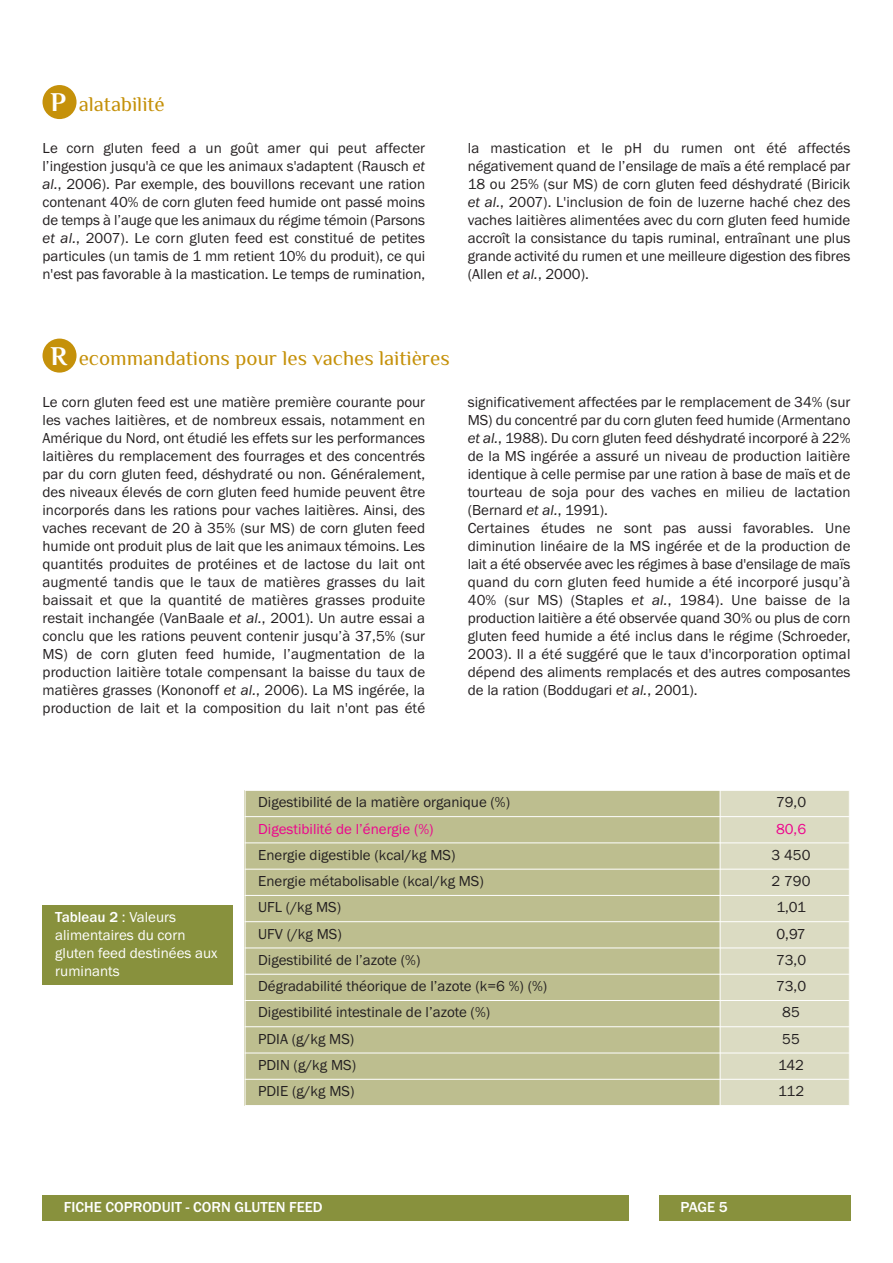
<style>
.page{position:relative;width:893px;height:1263px;background:#fff}
.page>*{position:absolute;margin:0;border:0;box-sizing:border-box;transform-origin:0 0}
.t1{font:21px "Philosopher";color:#c5910a}
.t2{font:15px/18px "Franklin Gothic";color:#231f20;text-align:justify}
.t3{font:15px/18px "Franklin Gothic";color:#fff}
.t4{font:500 15px "Franklin Gothic";color:#fff}
.t5{font:15px "Franklin Gothic";color:#ed028c}
.s1{font-weight:700;font-size:27px;color:#fff}
.s2{font-style:italic}
.s3{font-weight:500}
</style>
<div class="page">
<div style="left:43px;top:1195px;width:586px;height:25px;background:#88913d"></div>
<div style="left:659px;top:1195px;width:191px;height:25px;background:#88913d"></div>
<div style="left:43px;top:905px;width:190px;height:80px;background:#88913d"></div>
<div style="left:245px;top:790px;width:475px;height:27px;background:#bdbe8f"></div>
<div style="left:720px;top:790px;width:130px;height:27px;background:#dbdbc2"></div>
<div style="left:245px;top:817px;width:475px;height:26px;background:#bdbe8f"></div>
<div style="left:720px;top:817px;width:130px;height:26px;background:#dbdbc2"></div>
<div style="left:245px;top:843px;width:475px;height:26px;background:#bdbe8f"></div>
<div style="left:720px;top:843px;width:130px;height:26px;background:#dbdbc2"></div>
<div style="left:245px;top:869px;width:475px;height:26px;background:#bdbe8f"></div>
<div style="left:720px;top:869px;width:130px;height:26px;background:#dbdbc2"></div>
<div style="left:245px;top:895px;width:475px;height:27px;background:#bdbe8f"></div>
<div style="left:720px;top:895px;width:130px;height:27px;background:#dbdbc2"></div>
<div style="left:245px;top:922px;width:475px;height:26px;background:#bdbe8f"></div>
<div style="left:720px;top:922px;width:130px;height:26px;background:#dbdbc2"></div>
<div style="left:245px;top:948px;width:475px;height:26px;background:#bdbe8f"></div>
<div style="left:720px;top:948px;width:130px;height:26px;background:#dbdbc2"></div>
<div style="left:245px;top:974px;width:475px;height:26px;background:#bdbe8f"></div>
<div style="left:720px;top:974px;width:130px;height:26px;background:#dbdbc2"></div>
<div style="left:245px;top:1000px;width:475px;height:27px;background:#bdbe8f"></div>
<div style="left:720px;top:1000px;width:130px;height:27px;background:#dbdbc2"></div>
<div style="left:245px;top:1027px;width:475px;height:26px;background:#bdbe8f"></div>
<div style="left:720px;top:1027px;width:130px;height:26px;background:#dbdbc2"></div>
<div style="left:245px;top:1053px;width:475px;height:26px;background:#bdbe8f"></div>
<div style="left:720px;top:1053px;width:130px;height:26px;background:#dbdbc2"></div>
<div style="left:245px;top:1079px;width:475px;height:27px;background:#bdbe8f"></div>
<div style="left:720px;top:1079px;width:130px;height:27px;background:#dbdbc2"></div>
<hr style="left:245px;top:790px;width:1px;height:316px;background:#fff">
<hr style="left:720px;top:790px;width:1px;height:316px;background:#fff">
<hr style="left:849px;top:790px;width:1px;height:316px;background:#fff">
<hr style="left:245px;top:790px;width:605px;height:1px;background:#fff">
<hr style="left:245px;top:816px;width:605px;height:1px;background:#fff">
<hr style="left:245px;top:842px;width:605px;height:1px;background:#fff">
<hr style="left:245px;top:869px;width:605px;height:1px;background:#fff">
<hr style="left:245px;top:895px;width:605px;height:1px;background:#fff">
<hr style="left:245px;top:921px;width:605px;height:1px;background:#fff">
<hr style="left:245px;top:947px;width:605px;height:1px;background:#fff">
<hr style="left:245px;top:974px;width:605px;height:1px;background:#fff">
<hr style="left:245px;top:1000px;width:605px;height:1px;background:#fff">
<hr style="left:245px;top:1026px;width:605px;height:1px;background:#fff">
<hr style="left:245px;top:1053px;width:605px;height:1px;background:#fff">
<hr style="left:245px;top:1079px;width:605px;height:1px;background:#fff">
<hr style="left:245px;top:1105px;width:605px;height:1px;background:#fff">
<div style="left:43px;top:85px;width:34px;height:34px;background:#c5910a;border-radius:50%"></div>
<div style="left:43px;top:339px;width:34px;height:34px;background:#c5910a;border-radius:50%"></div>
<h1 class="t1" style="left:51px;top:93px;width:116px"><span class="s1">P</span> alatabilité</h1>
<p class="t2" style="left:43px;top:139px;width:384px">Le corn gluten feed a un goût amer qui peut affecter l’ingestion jusqu'à ce que les animaux s'adaptent (Rausch <span class="s2">et al.</span>, 2006). Par exemple, des bouvillons recevant une ration contenant 40% de corn gluten feed humide ont passé moins de temps à l’auge que les animaux du régime témoin (Parsons <span class="s2">et al.</span>, 2007). Le corn gluten feed est constitué de petites particules (un tamis de 1 mm retient 10% du produit), ce qui n'est pas favorable à la mastication. Le temps de rumination,</p>
<p class="t2" style="left:468px;top:139px;width:384px">la mastication et le pH du rumen ont été affectés négativement quand de l’ensilage de maïs a été remplacé par 18 ou 25% (sur MS) de corn gluten feed déshydraté (Biricik <span class="s2">et al.</span>, 2007). L'inclusion de foin de luzerne haché chez des vaches laitières alimentées avec du corn gluten feed humide accroît la consistance du tapis ruminal, entraînant une plus grande activité du rumen et une meilleure digestion des fibres (Allen <span class="s2">et al.</span>, 2000).</p>
<h1 class="t1" style="left:51px;top:347px;width:401px"><span class="s1">R</span> ecommandations pour les vaches laitières</h1>
<p class="t2" style="left:43px;top:392px;width:384px">Le corn gluten feed est une matière première courante pour les vaches laitières, et de nombreux essais, notamment en Amérique du Nord, ont étudié les effets sur les performances laitières du remplacement des fourrages et des concentrés par du corn gluten feed, déshydraté ou non. Généralement, des niveaux élevés de corn gluten feed humide peuvent être incorporés dans les rations pour vaches laitières. Ainsi, des vaches recevant de 20 à 35% (sur MS) de corn gluten feed humide ont produit plus de lait que les animaux témoins. Les quantités produites de protéines et de lactose du lait ont augmenté tandis que le taux de matières grasses du lait baissait et que la quantité de matières grasses produite restait inchangée (VanBaale <span class="s2">et al.</span>, 2001). Un autre essai a conclu que les rations peuvent contenir jusqu’à 37,5% (sur MS) de corn gluten feed humide, l’augmentation de la production laitière totale compensant la baisse du taux de matières grasses (Kononoff <span class="s2">et al.</span>, 2006). La MS ingérée, la production de lait et la composition du lait n'ont pas été</p>
<p class="t2" style="left:468px;top:392px;width:384px;text-align:left">significativement affectées par le remplacement de 34% (sur MS) du concentré par du corn gluten feed humide (Armentano <span class="s2">et al.</span>, 1988). Du corn gluten feed déshydraté incorporé à 22% de la MS ingérée a assuré un niveau de production laitière identique à celle permise par une ration à base de maïs et de tourteau de soja pour des vaches en milieu de lactation (Bernard <span class="s2">et al.</span>, 1991).<br>Certaines études ne sont pas aussi favorables. Une diminution linéaire de la MS ingérée et de la production de lait a été observée avec les régimes à base d'ensilage de maïs quand du corn gluten feed humide a été incorporé jusqu’à 40% (sur MS) (Staples <span class="s2">et al.</span>, 1984). Une baisse de la production laitière a été observée quand 30% ou plus de corn gluten feed humide a été inclus dans le régime (Schroeder, 2003). Il a été suggéré que le taux d'incorporation optimal dépend des aliments remplacés et des autres composantes de la ration (Boddugari <span class="s2">et al.</span>, 2001).</p>
<p class="t3" style="left:55px;top:908px;width:164px"><span class="s3">Tableau 2</span> : Valeurs alimentaires du corn gluten feed destinées aux ruminants</p>
<p class="t2" style="left:258px;top:793px;width:253px">Digestibilité de la matière organique (%)</p>
<p class="t2" style="left:776px;top:793px;width:32px">79,0</p>
<p class="t5" style="left:258px;top:820px;width:177px">Digestibilité de l’énergie (%)</p>
<p class="t5" style="left:776px;top:820px;width:32px">80,6</p>
<p class="t2" style="left:258px;top:846px;width:199px">Energie digestible (kcal/kg MS)</p>
<p class="t2" style="left:772px;top:846px;width:40px">3 450</p>
<p class="t2" style="left:258px;top:872px;width:227px">Energie métabolisable (kcal/kg MS)</p>
<p class="t2" style="left:772px;top:872px;width:40px">2 790</p>
<p class="t2" style="left:258px;top:898px;width:84px">UFL (/kg MS)</p>
<p class="t2" style="left:776px;top:898px;width:31px">1,01</p>
<p class="t2" style="left:258px;top:924px;width:85px">UFV (/kg MS)</p>
<p class="t2" style="left:776px;top:924px;width:31px">0,97</p>
<p class="t2" style="left:258px;top:951px;width:164px">Digestibilité de l’azote (%)</p>
<p class="t2" style="left:776px;top:951px;width:32px">73,0</p>
<p class="t2" style="left:258px;top:977px;width:291px">Dégradabilité théorique de l’azote (k=6 %) (%)</p>
<p class="t2" style="left:776px;top:977px;width:32px">73,0</p>
<p class="t2" style="left:258px;top:1003px;width:234px">Digestibilité intestinale de l’azote (%)</p>
<p class="t2" style="left:782px;top:1003px;width:19px">85</p>
<p class="t2" style="left:258px;top:1029px;width:98px">PDIA (g/kg MS)</p>
<p class="t2" style="left:782px;top:1029px;width:19px">55</p>
<p class="t2" style="left:258px;top:1056px;width:99px">PDIN (g/kg MS)</p>
<p class="t2" style="left:778px;top:1056px;width:27px">142</p>
<p class="t2" style="left:258px;top:1082px;width:98px">PDIE (g/kg MS)</p>
<p class="t2" style="left:778px;top:1082px;width:28px">112</p>
<p class="t4" style="left:64px;top:1197px;width:260px">FICHE COPRODUIT - CORN GLUTEN FEED</p>
<p class="t4" style="left:680px;top:1197px;width:49px">PAGE 5</p>
</div>
